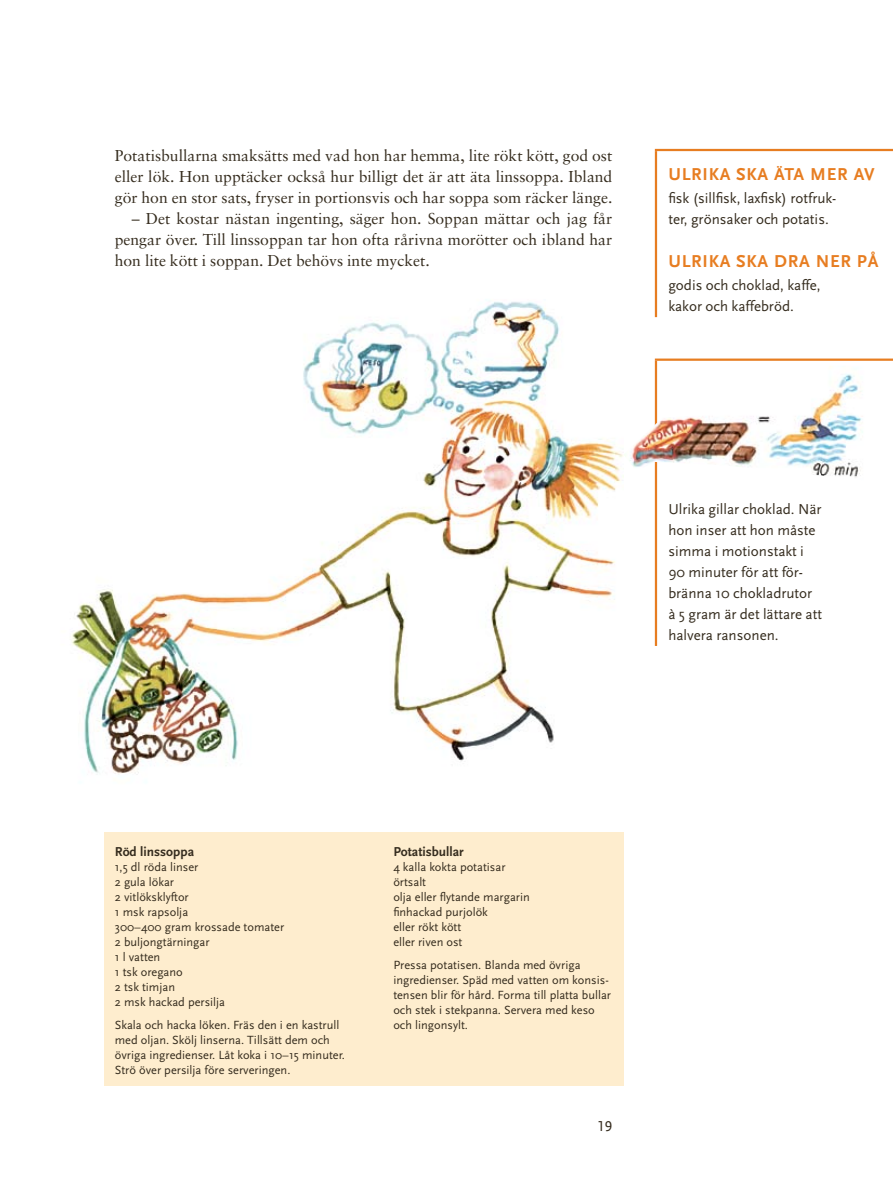
<style>
.page{position:relative;width:893px;height:1191px;background:#fff}
.page>*{position:absolute;margin:0;border:0;box-sizing:border-box;transform-origin:0 0}
.t1{font:700 18px "Scala Sans";letter-spacing:.04em;color:#e77d21}
.t2{font:15.75px/21px "Sabon LT";color:#352c1e;text-align:justify}
.t3{font:15px/21px "Scala Sans";color:#352c1e}
.t4{font:15px "Scala Sans Caps";color:#352c1e}
.t5{font:700 13.5px "Scala Sans";color:#352c1e}
.t6{font:12.3px/15px "Scala Sans";color:#352c1e}
</style>
<div class="page">
<div style="left:105px;top:832px;width:519px;height:253px;background:#feedce"></div>
<img style="left:71px;top:302px;width:552px;height:473px">
<hr style="left:655px;top:361px;width:2px;height:285px;background:#e77d21">
<hr style="left:655px;top:358px;width:238px;height:3px;background:#e77d21">
<hr style="left:655px;top:151px;width:2px;height:166px;background:#e77d21">
<hr style="left:655px;top:149px;width:238px;height:2px;background:#e77d21">
<img style="left:623px;top:366px;width:240px;height:117px">
<p class="t2" style="left:115px;top:145px;width:499px">Potatisbullarna smaksätts med vad hon har hemma, lite rökt kött, god ost eller lök. Hon upptäcker också hur billigt det är att äta linssoppa. Ibland gör hon en stor sats, fryser in portionsvis och har soppa som räcker länge.</p>
<p class="t2" style="left:115px;top:208px;width:499px;text-indent:17px">– Det kostar nästan ingenting, säger hon. Soppan mättar och jag får pengar över. Till linssoppan tar hon ofta rårivna morötter och ibland har hon lite kött i soppan. Det behövs inte mycket.</p>
<h1 class="t1" style="left:668px;top:165px;width:208px">ULRIKA SKA ÄTA MER AV</h1>
<p class="t3" style="left:668px;top:188px;width:170px">fisk (sillfisk, laxfisk) rotfruk&shy;ter, grönsaker och potatis.</p>
<h1 class="t1" style="left:668px;top:251px;width:212px">ULRIKA SKA DRA NER PÅ</h1>
<p class="t3" style="left:668px;top:275px;width:154px">godis och choklad, kaffe, kakor och kaffebröd.</p>
<p class="t3" style="left:668px;top:499px;width:155px">Ulrika gillar choklad. När hon inser att hon måste simma i motionstakt i<br>90 minuter för att för&shy;bränna 10 chokladrutor à 5 gram är det lättare att halvera ransonen.</p>
<p class="t5" style="left:115px;top:844px;width:81px">RÖD LINSSOPPA</p>
<p class="t6" style="left:115px;top:859px;width:171px">1,5 dl röda linser<br>2 gula lökar<br>2 vitlöksklyftor<br>1 msk rapsolja<br>300–400 gram krossade tomater<br>2 buljongtärningar<br>1 l vatten<br>1 tsk oregano<br>2 tsk timjan<br>2 msk hackad persilja</p>
<p class="t6" style="left:115px;top:1018px;width:232px">Skala och hacka löken. Fräs den i en kastrull med oljan. Skölj linserna. Tillsätt dem och övriga ingredienser. Låt koka i 10–15 minuter.<br>Strö över persilja före serveringen.</p>
<p class="t5" style="left:393px;top:844px;width:72px">POTATISBULLAR</p>
<p class="t6" style="left:393px;top:859px;width:138px">4 kalla kokta potatisar örtsalt<br>olja eller flytande margarin finhackad purjolök<br>eller rökt kött<br>eller riven ost</p>
<p class="t6" style="left:393px;top:958px;width:219px">Pressa potatisen. Blanda med övriga ingredienser. Späd med vatten om konsis&shy;tensen blir för hård. Forma till platta bullar och stek i stekpanna. Servera med keso och lingonsylt.</p>
<p class="t4" style="left:597px;top:1118px;width:16px">19</p>
</div>
